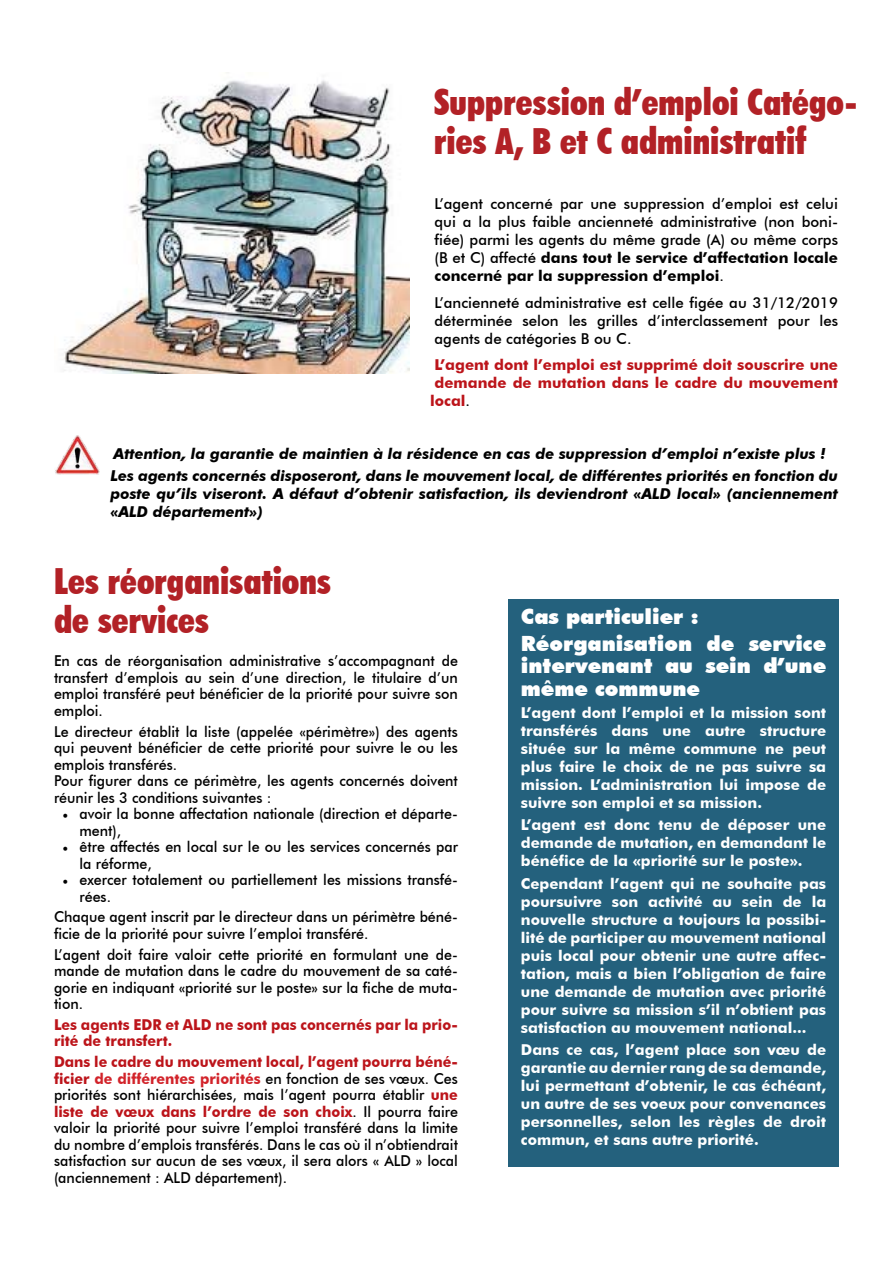
<style>
.page{position:relative;width:893px;height:1263px;background:#fff}
.page>*{position:absolute;margin:0;border:0;box-sizing:border-box;transform-origin:0 0}
.t1{font:900 condensed 36px/39px "Futura BT";color:#b22126}
.t2{font:900 21px/26.7px "Futura BT";color:#fff}
.t3{font:500 15px/16.5px "Futura BT";color:#000;scale:.95 1}
.t4{font:700 15px/18px "Futura BT";color:#fff;text-align:justify}
.t5{font:500 15px/18px "Futura BT";color:#000;text-align:justify}
.t6{font:italic 700 15px/22.2px "Futura BT";color:#000}
.t7{font:700 15px "Futura BT";color:#bc141a}
.t8{font:700 15px/16.5px "Futura BT";color:#bc141a;scale:.95 1}
.s1{font-weight:700}
.s2{font-weight:500;color:#000}
.s3{font-family:"Minion Pro"}
.s4{font-weight:700;color:#bc141a}
.s5{font-weight:700;color:#d2232a}
</style>
<div class="page">
<div style="left:508px;top:600px;width:331px;height:567px;background:#24617d"></div>
<img style="left:64px;top:72px;width:345px;height:302px">
<img style="left:55px;top:436px;width:44px;height:38px">
<h1 class="t1" style="left:434px;top:82px;width:424px">Suppression d’emploi Catégo&shy;ries A, B et C administratif</h1>
<p class="t5" style="left:435px;top:195px;width:405px">L’agent concerné par une suppression d’emploi est celui qui a la plus faible ancienneté administrative (non boni&shy;fiée) parmi les agents du même grade (A) ou même corps (B et C) affecté <span class="s1">dans tout le service d’affectation locale concerné par la suppression d’emploi</span>.</p>
<p class="t5" style="left:435px;top:293px;width:405px">L’ancienneté administrative est celle figée au 31/12/2019 déterminée selon les grilles d’interclassement pour les agents de catégories B ou C.</p>
<p class="t7" style="left:435px;top:356px;width:405px">L’agent dont l’emploi est supprimé doit souscrire une</p>
<p class="t7" style="left:435px;top:374px;width:405px">demande de mutation dans le cadre du mouvement</p>
<p class="t7" style="left:430px;top:392px;width:42px">local<span class="s2">.</span></p>
<p class="t6" style="left:111px;top:443px;width:729px">Attention, la garantie de maintien à la résidence en cas de suppression d’emploi n’existe plus !<br>Les agents concernés disposeront, dans le mouvement local, de différentes priorités en fonction du</p>
<p class="t6" style="left:111px;top:485px;width:729px;line-height:18px">poste qu’ils viseront. A défaut d’obtenir satisfaction, ils deviendront «ALD local» (anciennement «ALD département»)</p>
<h1 class="t1" style="left:54px;top:561px;width:279px">Les réorganisations de services</h1>
<p class="t3" style="left:54px;top:652px;width:427px;text-align:justify">En cas de réorganisation administrative s’accompagnant de transfert d’emplois au sein d’une direction, le titulaire d’un emploi transféré peut bénéficier de la priorité pour suivre son emploi.</p>
<p class="t3" style="left:54px;top:723px;width:427px">Le directeur établit la liste (appelée «périmètre») des agents qui peuvent bénéficier de cette priorité pour suivre le ou les emplois transférés.<br>Pour figurer dans ce périmètre, les agents concernés doivent réunir les 3 conditions suivantes :</p>
<p class="t3" style="left:80px;top:805px;width:400px;text-indent:-17px"><span class="s3">•</span> avoir la bonne affectation nationale (direction et départe&shy;ment),</p>
<p class="t3" style="left:80px;top:838px;width:400px;text-indent:-17px"><span class="s3">•</span> être affectés en local sur le ou les services concernés par la réforme,</p>
<p class="t3" style="left:80px;top:871px;width:400px;text-indent:-17px"><span class="s3">•</span> exercer totalement ou partiellement les missions transfé&shy;rées.</p>
<p class="t3" style="left:54px;top:908px;width:427px">Chaque agent inscrit par le directeur dans un périmètre béné&shy;ficie de la priorité pour suivre l’emploi transféré.</p>
<p class="t3" style="left:54px;top:946px;width:427px;text-align:justify">L’agent doit faire valoir cette priorité en formulant une de&shy;mande de mutation dans le cadre du mouvement de sa caté&shy;gorie en indiquant «priorité sur le poste» sur la fiche de muta&shy;tion.</p>
<p class="t8" style="left:54px;top:1016px;width:427px">Les agents EDR et ALD ne sont pas concernés par la prio&shy;rité de transfert.</p>
<p class="t3" style="left:54px;top:1053px;width:427px;text-align:justify"><span class="s4">Dans le cadre du mouvement local, l’agent pourra béné&shy;ficier</span> <span class="s5">de différentes priorités</span> en fonction de ses vœux. Ces priorités sont hiérarchisées, mais l’agent pourra établir <span class="s4">une liste de vœux dans l’ordre de son choix</span>. Il pourra faire valoir la priorité pour suivre l’emploi transféré dans la limite du nombre d’emplois transférés. Dans le cas où il n’obtiendrait satisfaction sur aucun de ses vœux, il sera alors « ALD » local (anciennement : ALD département).</p>
<h2 class="t2" style="left:521px;top:603px;width:307px">Cas particulier :<br>Réorganisation de service</h2>
<h2 class="t2" style="left:521px;top:654px;width:307px;line-height:22.5px">intervenant au sein d’une même commune</h2>
<p class="t4" style="left:521px;top:704px;width:307px">L’agent dont l’emploi et la mission sont transférés dans une autre structure située sur la même commune ne peut plus faire le choix de ne pas suivre sa mission. L’administration lui impose de suivre son emploi et sa mission.</p>
<p class="t4" style="left:521px;top:816px;width:307px">L’agent est donc tenu de déposer une demande de mutation, en demandant le bénéfice de la «priorité sur le poste».</p>
<p class="t4" style="left:521px;top:874px;width:307px">Cependant l’agent qui ne souhaite pas poursuivre son activité au sein de la nouvelle structure a toujours la possibi&shy;lité de participer au mouvement national puis local pour obtenir une autre affec&shy;tation, mais a bien l’obligation de faire une demande de mutation avec priorité pour suivre sa mission s’il n’obtient pas satisfaction au mouvement national...</p>
<p class="t4" style="left:521px;top:1040px;width:307px">Dans ce cas, l’agent place son vœu de garantie au dernier rang de sa demande, lui permettant d’obtenir, le cas échéant, un autre de ses voeux pour convenances personnelles, selon les règles de droit commun, et sans autre priorité.</p>
</div>
